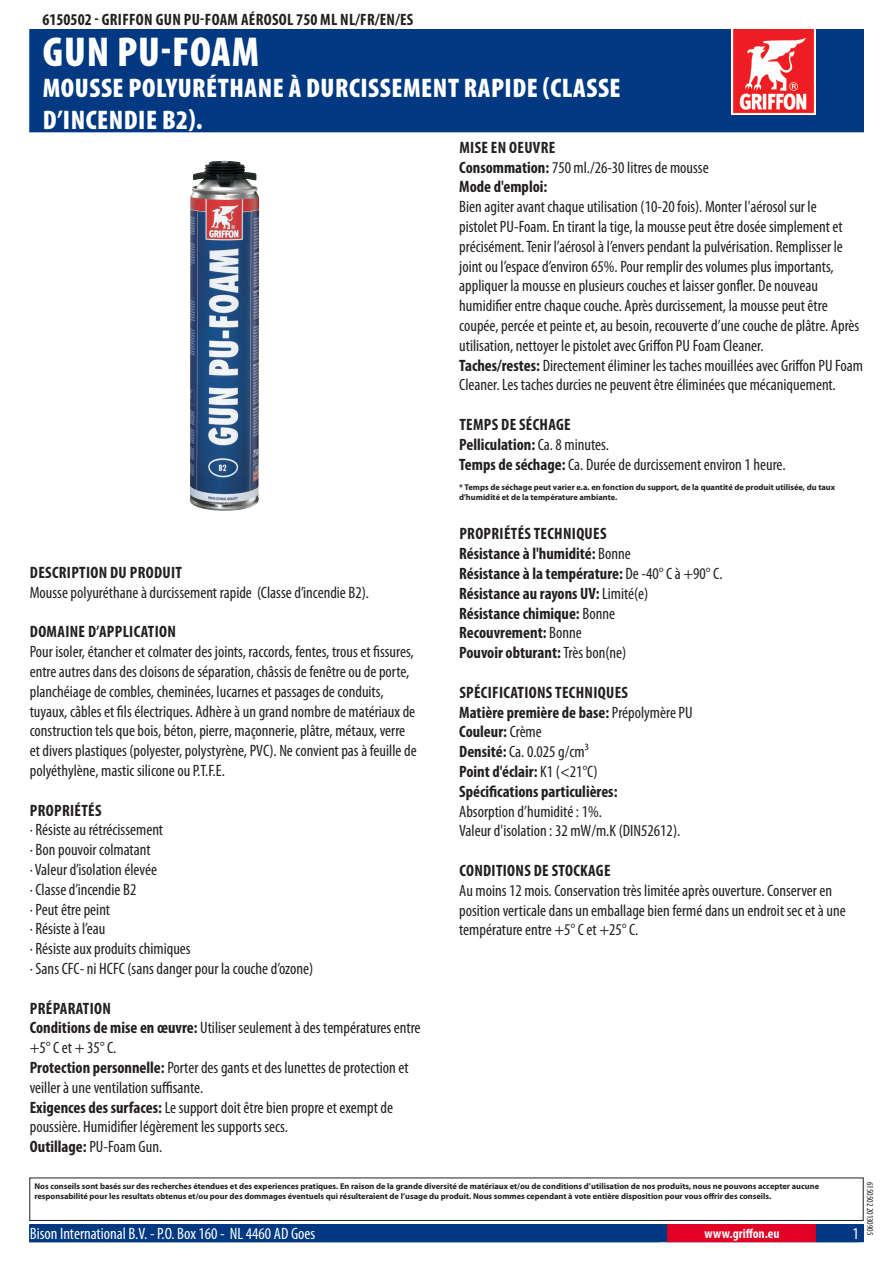
<style>
.page{position:relative;width:893px;height:1263px;background:#fff}
.page>*{position:absolute;margin:0;border:0;box-sizing:border-box;transform-origin:0 0}
.PageHeader{font:900 condensed 42px "Myriad Pro";letter-spacing:.02em;color:#fff}
.PageSubheader{font:900 condensed 27px/32.4px "Myriad Pro";letter-spacing:.02em;color:#fff}
.Regular{font:condensed 16.5px/19.8px "Myriad Pro";color:#231f20}
.Regular-2{font:700 condensed 16.5px "Myriad Pro";color:#231f20}
.TOCItem{font:700 condensed 16.5px "Myriad Pro";letter-spacing:.02em;color:#231f20}
.ContactData{font:condensed 16.5px "Myriad Pro";color:#fff}
.URL{font:700 condensed 13.5px "Myriad Pro";letter-spacing:.015em;color:#fff}
.Revisie{font:condensed 9px "Myriad Pro";color:#231f20}
.Disclaimer{font:700 8.4px/10.1px "Myriad Pro";color:#231f20}
.s1{font-weight:700}
.s2{font-weight:400}
</style>
<div class="page">
<div style="left:30px;top:30px;width:833px;height:102px;background:#003882"></div>
<img style="left:731px;top:30px;width:85px;height:85px">
<div style="left:29px;top:1177px;width:835px;height:44px;border:1px solid #231f20"></div>
<div style="left:30px;top:1225px;width:833px;height:17px;background:#003882"></div>
<div style="left:29px;top:1224px;width:835px;height:18px;border:1px solid #003882"></div>
<div style="left:668px;top:1225px;width:148px;height:17px;background:#e20025"></div>
<div style="left:667px;top:1224px;width:150px;height:18px;border:1px solid #e20025"></div>
<img style="left:190px;top:160px;width:69px;height:351px">
<p class="TOCItem" style="left:43px;top:9px;width:372px">6150502 - Griffon Gun PU-Foam Aérosol 750 ml NL/FR/EN/ES</p>
<p class="PageHeader" style="left:43px;top:25px;width:218px">GUN PU-FOAM</p>
<p class="PageSubheader" style="left:43px;top:71px;width:579px">MOUSSE POLYURÉTHANE À DURCISSEMENT RAPIDE (CLASSE<br>D’INCENDIE B2).</p>
<p class="TOCItem" style="left:30px;top:562px;width:154px">Description du produit</p>
<p class="Regular" style="left:30px;top:582px;width:341px">Mousse polyuréthane à durcissement rapide (Classe d’incendie B2).</p>
<p class="TOCItem" style="left:30px;top:621px;width:147px">Domaine d’application</p>
<p class="Regular" style="left:30px;top:642px;width:388px">Pour isoler, étancher et colmater des joints, raccords, fentes, trous et fissures, entre autres dans des cloisons de séparation, châssis de fenêtre ou de porte, planchéiage de combles, cheminées, lucarnes et passages de conduits, tuyaux, câbles et fils électriques. Adhère à un grand nombre de matériaux de construction tels que bois, béton, pierre, maçonnerie, plâtre, métaux, verre et divers plastiques (polyester, polystyrène, PVC). Ne convient pas à feuille de polyéthylène, mastic silicone ou P.T.F.E.</p>
<p class="TOCItem" style="left:30px;top:800px;width:73px">Propriétés</p>
<p class="Regular" style="left:30px;top:820px;width:135px">· Résiste au rétrécissement</p>
<p class="Regular" style="left:30px;top:840px;width:122px">· Bon pouvoir colmatant</p>
<p class="Regular" style="left:30px;top:859px;width:129px">· Valeur d’isolation élevée</p>
<p class="Regular" style="left:30px;top:879px;width:108px">· Classe d’incendie B2</p>
<p class="Regular" style="left:30px;top:899px;width:82px">· Peut être peint</p>
<p class="Regular" style="left:30px;top:919px;width:77px">· Résiste à l’eau</p>
<p class="Regular" style="left:30px;top:939px;width:162px">· Résiste aux produits chimiques</p>
<p class="Regular" style="left:30px;top:958px;width:285px">· Sans CFC- ni HCFC (sans danger pour la couche d’ozone)</p>
<p class="TOCItem" style="left:30px;top:998px;width:83px">Préparation</p>
<p class="Regular" style="left:30px;top:1018px;width:392px"><span class="s1">Conditions de mise en œuvre:</span> Utiliser seulement à des températures entre +5° C et + 35° C.</p>
<p class="Regular" style="left:30px;top:1057px;width:380px"><span class="s1">Protection personnelle:</span> Porter des gants et des lunettes de protection et veiller à une ventilation suffisante.</p>
<p class="Regular" style="left:30px;top:1097px;width:365px"><span class="s1">Exigences des surfaces:</span> Le support doit être bien propre et exempt de poussière. Humidifier légèrement les supports secs.</p>
<p class="Regular" style="left:30px;top:1137px;width:134px"><span class="s1">Outillage:</span> PU-Foam Gun.</p>
<p class="TOCItem" style="left:459px;top:137px;width:96px">Mise en oeuvre</p>
<p class="Regular" style="left:459px;top:157px;width:251px"><span class="s1">Consommation:</span> 750 ml./26-30 litres de mousse</p>
<p class="Regular-2" style="left:459px;top:176px;width:90px">Mode d'emploi:</p>
<p class="Regular" style="left:459px;top:197px;width:402px">Bien agiter avant chaque utilisation (1 0-20 fois). Monter l'aérosol sur le<br>pistolet PU-Foam. En tirant la tige, la mousse peut être dosée simplement et précisément. Tenir l’aérosol à l’envers pendant la pulvérisation. Remplisser le joint ou l’espace d’environ 65%. Pour remplir des volumes plus importants, appliquer la mousse en plusieurs couches et laisser gonfler. De nouveau humidifier entre chaque couche. Après durcissement, la mousse peut être coupée, percée et peinte et, au besoin, recouverte d’une couche de plâtre. Après utilisation, nettoyer le pistolet avec Griffon PU Foam Cleaner.</p>
<p class="Regular" style="left:459px;top:355px;width:405px"><span class="s1">Taches/restes:</span> Directement éliminer les taches mouillées avec Griffon PU Foam<br>Cleaner. Les taches durcies ne peuvent être éliminées que mécaniquement.</p>
<p class="TOCItem" style="left:459px;top:414px;width:105px">Temps de séchage</p>
<p class="Regular-2" style="left:459px;top:434px;width:151px">Pelliculation: <span class="s2">Ca. 8 minutes.</span></p>
<p class="Regular" style="left:459px;top:454px;width:328px"><span class="s1">Temps de séchage:</span> Ca. Durée de durcissement environ 1 heure.</p>
<p class="Disclaimer" style="left:459px;top:482px;width:377px">* Temps de séchage peut varier e.a. en fonction du support, de la quantité de produit utilisée, du taux d'humidité et de la température ambiante.</p>
<p class="TOCItem" style="left:459px;top:524px;width:149px">Propriétés techniques</p>
<p class="Regular-2" style="left:459px;top:543px;width:173px">Résistance à l'humidité: <span class="s2">Bonne</span></p>
<p class="Regular-2" style="left:459px;top:563px;width:265px">Résistance à la température: <span class="s2">De -40° C à +90° C.</span></p>
<p class="Regular-2" style="left:459px;top:583px;width:191px">Résistance au rayons UV: <span class="s2">Limité(e)</span></p>
<p class="Regular-2" style="left:459px;top:603px;width:157px">Résistance chimique: <span class="s2">Bonne</span></p>
<p class="Regular-2" style="left:459px;top:623px;width:124px">Recouvrement: <span class="s2">Bonne</span></p>
<p class="Regular-2" style="left:459px;top:642px;width:169px">Pouvoir obturant: <span class="s2">Très bon(ne)</span></p>
<p class="TOCItem" style="left:459px;top:682px;width:170px">Spécifications techniques</p>
<p class="Regular-2" style="left:459px;top:702px;width:235px">Matière première de base: <span class="s2">Prépolymère PU</span></p>
<p class="Regular-2" style="left:459px;top:722px;width:84px">Couleur: <span class="s2">Crème</span></p>
<p class="Regular" style="left:459px;top:742px;width:131px"><span class="s1">Densité:</span> Ca. 0.025 g/cm³</p>
<p class="Regular-2" style="left:459px;top:761px;width:140px">Point d'éclair: <span class="s2">K1 (&lt;21 °C)</span></p>
<p class="Regular-2" style="left:459px;top:781px;width:160px">Spécifications particulières:</p>
<p class="Regular" style="left:459px;top:801px;width:144px">Absorption d’humidité : 1 %.</p>
<p class="Regular" style="left:459px;top:821px;width:223px">Valeur d'isolation : 32 mW/m.K (DIN5261 2).</p>
<p class="TOCItem" style="left:459px;top:860px;width:145px">Conditions de stockage</p>
<p class="Regular" style="left:459px;top:880px;width:388px">Au moins 1 2 mois. Conservation très limitée après ouverture. Conserver en position verticale dans un emballage bien fermé dans un endroit sec et à une température entre +5° C et +25° C.</p>
<p class="Disclaimer" style="left:34px;top:1181px;width:786px">Nos conseils sont basés sur des recherches étendues et des experiences pratiques. En raison de la grande diversité de matériaux et/ou de conditions d’utilisation de nos produits, nous ne pouvons accepter aucune responsabilité pour les resultats obtenus et/ou pour des dommages éventuels qui résulteraient de l’usage du produit. Nous sommes cependant à vote entière disposition pour vous offrir des conseils.</p>
<p class="ContactData" style="left:30px;top:1224px;width:287px">Bison International B.V. - P.O. Box 1 60 - NL 4460 AD Goes</p>
<p class="URL" style="left:704px;top:1225px;width:77px">www.griffon.eu</p>
<p class="Revisie" style="left:875px;top:1182px;width:55px;rotate:90deg">61 50502 201 30905</p>
</div>
